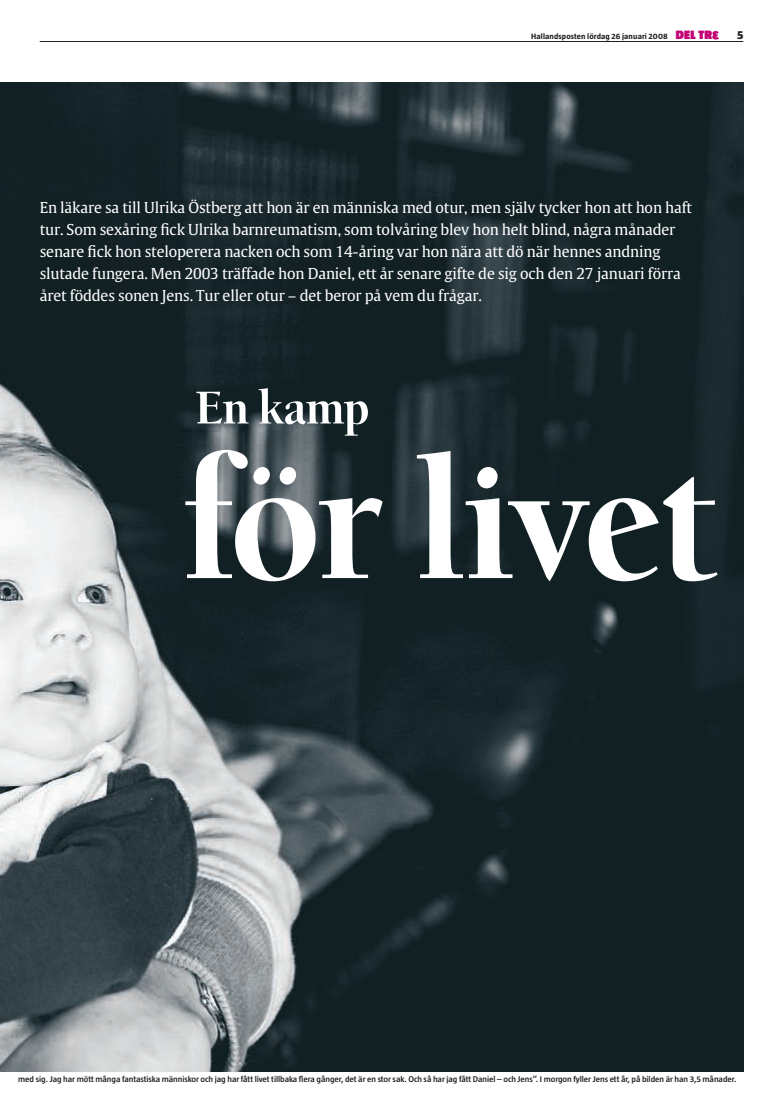
<style>
.page{position:relative;width:783px;height:1117px;background:#fff}
.page>*{position:absolute;margin:0;border:0;box-sizing:border-box;transform-origin:0 0}
.t1{font:180px "Berkeley Oldstyle HPOT";letter-spacing:-.03em;color:#fff}
.t2{font:50px "Berkeley Oldstyle HPOT";letter-spacing:-.02em;color:#fff}
.t3{font:15px/22px "Gulliver";letter-spacing:-.01em;color:#fff}
.t4{font:600 8.5px "Taz";letter-spacing:-.005em;color:#231f20;scale:1.08 1}
.t5{font:700 8px "Taz";letter-spacing:.015em;color:#231f20;scale:1.08 1}
.s1{font-weight:900;font-size:12.4px;color:#c30175}
</style>
<div class="page">
<svg style="left:712px;top:31px;width:6px;height:9px"></svg>
<hr style="left:40px;top:41px;width:703px;height:1px;background:#231f20">
<img style="left:0;top:82px;width:743px;height:989px">
<p class="t5" style="left:531px;top:32px;width:169px">Hallandsposten lördag 26 januari 2008 <span class="s1">DEL TR</span></p>
<p class="t3" style="left:40px;top:196px;width:653px">En läkare sa till Ulrika Östberg att hon är en människa med otur, men själv tycker hon att hon haft tur. Som sexåring fick Ulrika barnreumatism, som tolvåring blev hon helt blind, några månader senare fick hon steloperera nacken och som 14-åring var hon nära att dö när hennes andning slutade fungera. Men 2003 träffade hon Daniel, ett år senare gifte de sig och den 27 januari förra året föddes sonen Jens. Tur eller otur – det beror på vem du frågar.</p>
<h2 class="t2" style="left:195px;top:382px;width:175px">En kamp</h2>
<h1 class="t1" style="left:183px;top:429px;width:538px">för livet</h1>
<p class="t4" style="left:18px;top:1074px;width:666px">med sig. Jag har mött många fantastiska människor och jag har fått livet tillbaka flera gånger, det är en stor sak. Och så har jag fått Daniel – och Jens”. I morgon fyller Jens ett år, på bilden är han 3,5 månader.</p>
</div>
